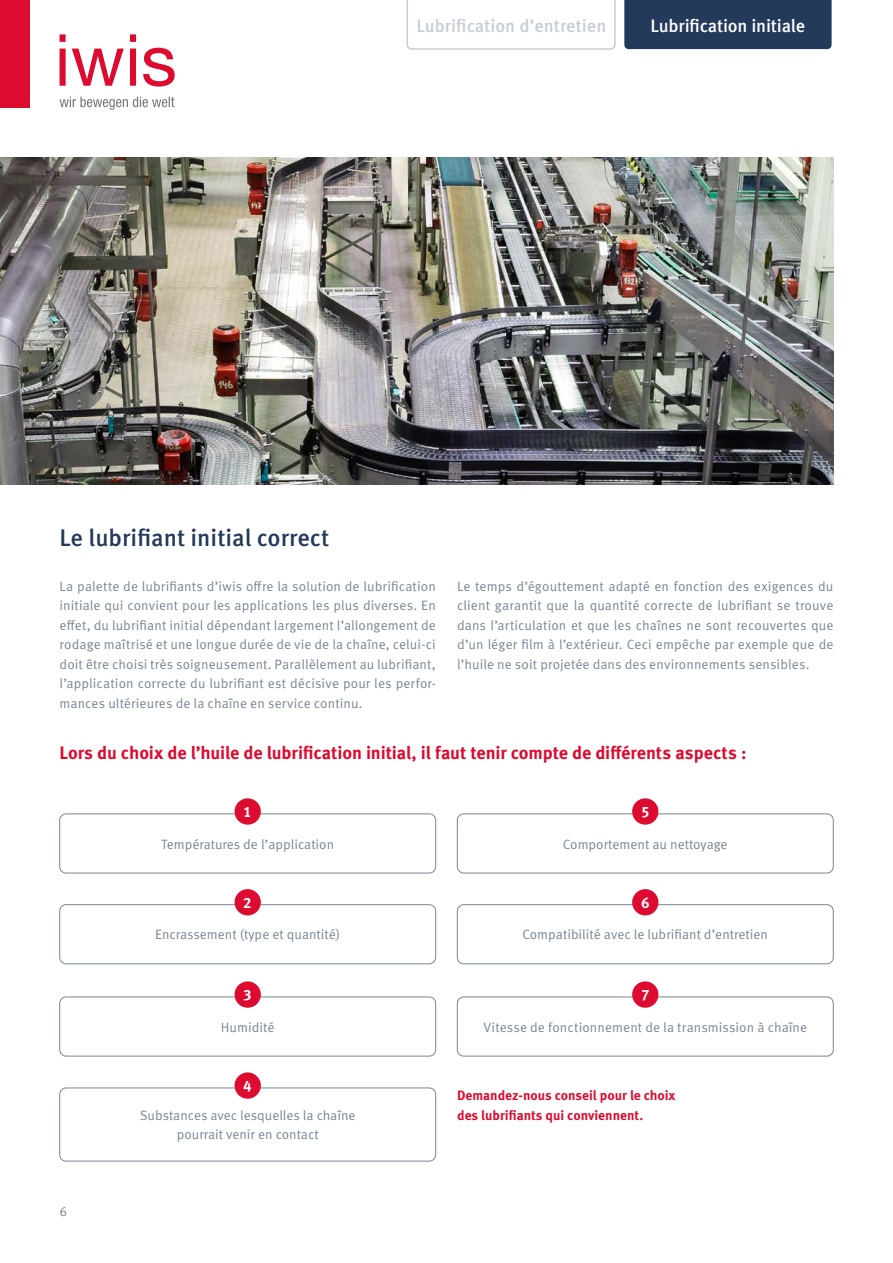
<style>
.page{position:relative;width:893px;height:1263px;background:#fff}
.page>*{position:absolute;margin:0;border:0;box-sizing:border-box;transform-origin:0 0}
.t1{font:500 24px "Meta OT";color:#233a5b}
.t2{font:700 18px "Meta OT";letter-spacing:-.01em;color:#dd0b2f}
.t3{font:500 18px "Meta OT";color:#c7cdd3}
.t4{font:500 18px "Meta OT";letter-spacing:-.01em;color:#fff}
.t5{font:700 15px "Meta OT";color:#fff}
.t6{font:13.5px/19.5px "Meta OT";color:#788696;text-align:justify}
.t7{font:700 13.5px/19.5px "Meta OT";color:#dd0b2f}
</style>
<div class="page">
<div style="left:0;top:0;width:30px;height:108px;background:#dd0b2f"></div>
<svg style="left:60px;top:97px;width:115px;height:13px"></svg>
<svg style="left:60px;top:34px;width:115px;height:53px"></svg>
<img style="left:0;top:157px;width:833px;height:328px">
<div style="left:60px;top:814px;width:376px;height:59px;border:1px solid #788696;border-radius:6px"></div>
<div style="left:457px;top:814px;width:376px;height:59px;border:1px solid #788696;border-radius:6px"></div>
<div style="left:60px;top:904px;width:376px;height:60px;border:1px solid #788696;border-radius:6px"></div>
<div style="left:457px;top:904px;width:376px;height:60px;border:1px solid #788696;border-radius:6px"></div>
<div style="left:60px;top:997px;width:376px;height:59px;border:1px solid #788696;border-radius:6px"></div>
<div style="left:457px;top:997px;width:376px;height:59px;border:1px solid #788696;border-radius:6px"></div>
<div style="left:60px;top:1088px;width:376px;height:73px;border:1px solid #788696;border-radius:6px"></div>
<div style="left:235px;top:798px;width:26px;height:27px;background:#dd0b2f;border-radius:50%"></div>
<div style="left:632px;top:798px;width:26px;height:27px;background:#dd0b2f;border-radius:50%"></div>
<div style="left:235px;top:889px;width:26px;height:26px;background:#dd0b2f;border-radius:50%"></div>
<div style="left:632px;top:889px;width:26px;height:26px;background:#dd0b2f;border-radius:50%"></div>
<div style="left:235px;top:981px;width:26px;height:27px;background:#dd0b2f;border-radius:50%"></div>
<div style="left:632px;top:981px;width:26px;height:27px;background:#dd0b2f;border-radius:50%"></div>
<div style="left:235px;top:1072px;width:26px;height:27px;background:#dd0b2f;border-radius:50%"></div>
<div style="left:624px;top:0;width:208px;height:49px;background:#233a5b"></div>
<svg style="left:406px;top:0;width:210px;height:50px"></svg>
<h2 class="t3" style="left:416px;top:14px;width:191px">Lubrification d’entretien</h2>
<h2 class="t4" style="left:651px;top:14px;width:156px">Lubrification initiale</h2>
<h1 class="t1" style="left:60px;top:522px;width:271px">Le lubrifiant initial correct</h1>
<p class="t6" style="left:60px;top:576px;width:378px">La palette de lubrifiants d’iwis offre la solution de lubrification initiale qui convient pour les applications les plus diverses. En effet, du lubrifiant initial dépendant largement l’allongement de rodage maîtrisé et une longue durée de vie de la chaîne, celui-ci doit être choisi très soigneusement. Parallèlement au lubrifiant, l’application correcte du lubrifiant est décisive pour les perfor&shy;mances ultérieures de la chaîne en service continu.</p>
<p class="t6" style="left:457px;top:576px;width:378px">Le temps d’égouttement adapté en fonction des exigences du client garantit que la quantité correcte de lubrifiant se trouve dans l’articulation et que les chaînes ne sont recouvertes que d’un léger film à l’extérieur. Ceci empêche par exemple que de l’huile ne soit projetée dans des environnements sensibles.</p>
<h2 class="t2" style="left:60px;top:741px;width:688px">Lors du choix de l’huile de lubrification initial, il faut tenir compte de différents aspects :</h2>
<p class="t5" style="left:243px;top:802px;width:10px">1</p>
<p class="t5" style="left:641px;top:802px;width:10px">5</p>
<p class="t6" style="left:161px;top:834px;width:175px">Températures de l’application</p>
<p class="t6" style="left:563px;top:834px;width:166px">Comportement au nettoyage</p>
<p class="t5" style="left:243px;top:893px;width:10px">2</p>
<p class="t5" style="left:641px;top:893px;width:10px">6</p>
<p class="t6" style="left:155px;top:925px;width:187px">Encrassement (type et quantité)</p>
<p class="t6" style="left:523px;top:925px;width:247px">Compatibilité avec le lubrifiant d’entretien</p>
<p class="t5" style="left:243px;top:985px;width:10px">3</p>
<p class="t5" style="left:641px;top:985px;width:10px">7</p>
<p class="t6" style="left:221px;top:1017px;width:55px">Humidité</p>
<p class="t6" style="left:483px;top:1017px;width:325px">Vitesse de fonctionnement de la transmission à chaîne</p>
<p class="t6" style="left:60px;top:1202px;width:9px">6</p>
<p class="t5" style="left:243px;top:1076px;width:10px">4</p>
<p class="t6" style="left:140px;top:1105px;width:217px;text-align:center">Substances avec lesquelles la chaîne pourrait venir en contact</p>
<p class="t7" style="left:457px;top:1086px;width:220px">Demandez-nous conseil pour le choix des lubrifiants qui conviennent.</p>
</div>
